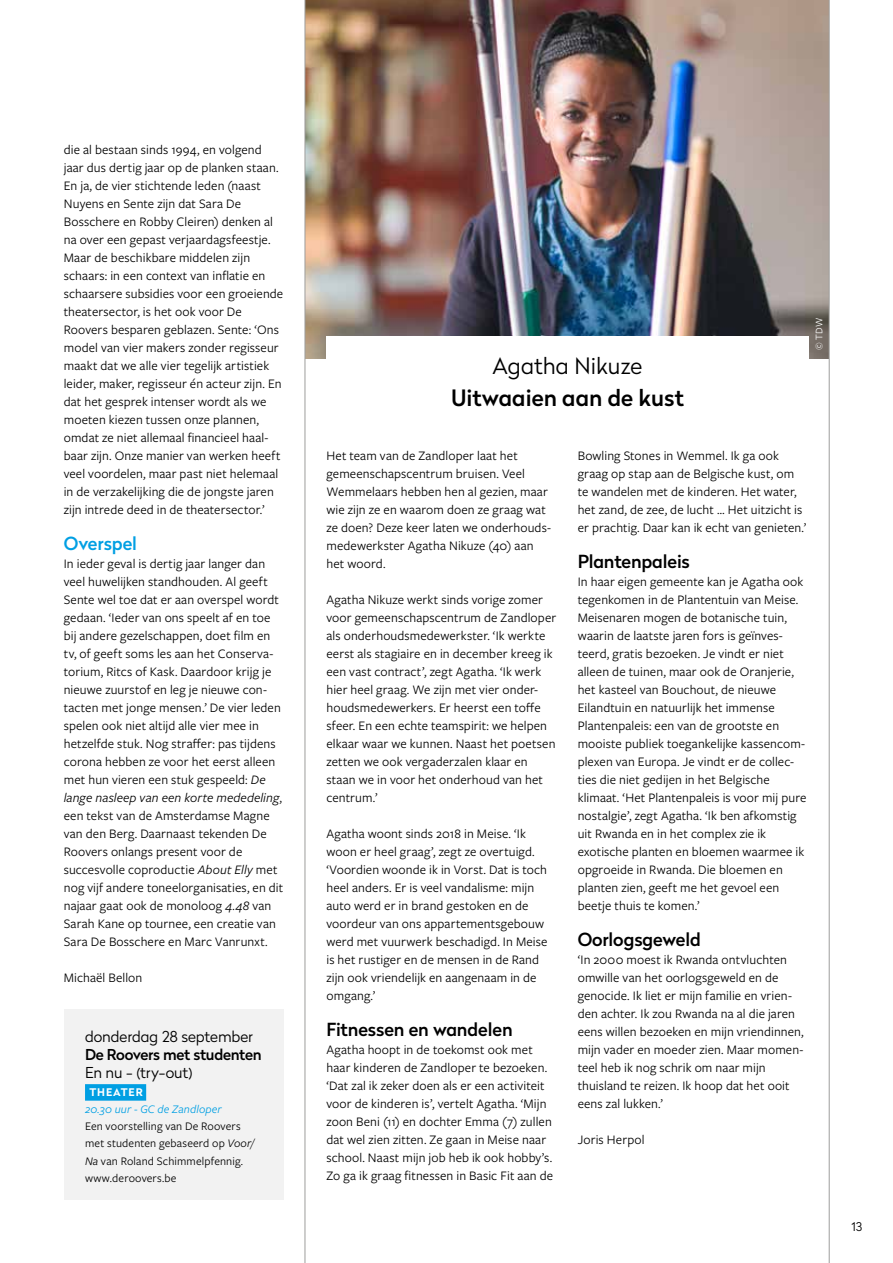
<style>
.page{position:relative;width:893px;height:1263px;background:#fff}
.page>*{position:absolute;margin:0;border:0;box-sizing:border-box;transform-origin:0 0}
.t1{font:500 22.5px "Radikal";color:#000}
.t2{font:300 22.5px "Radikal";color:#000}
.t3{font:500 18px "Radikal";letter-spacing:-.005em;color:#000}
.t4{font:500 18px "Radikal";letter-spacing:-.005em;color:#009fe3}
.t5{font:300 15px "Radikal";letter-spacing:-.005em;color:#000}
.t6{font:500 15px "Radikal";letter-spacing:-.02em;color:#000}
.t7{font:13.5px/18px "Freight Sans Pro";letter-spacing:.01em;color:#000}
.t8{font:12px/17.2px "Freight Sans Pro";letter-spacing:.01em;color:#000}
.t9{font:italic 12px "Freight Sans Pro";letter-spacing:.01em;color:#009fe3}
.t10{font:300 12px "Radikal";color:#000}
.t11{font:700 10.5px "Radikal";letter-spacing:.08em;color:#fff}
.t12{font:10.5px "Freight Sans Pro";color:#fff}
.s1{font-style:italic}
</style>
<div class="page">
<img style="left:306px;top:0;width:523px;height:359px">
<div style="left:326px;top:336px;width:482px;height:86px;background:#fff"></div>
<hr style="left:829px;top:0;width:1px;height:1263px;background:#9d9d9c">
<hr style="left:305px;top:0;width:1px;height:1263px;background:#9d9d9c">
<div style="left:64px;top:1009px;width:219px;height:190px;background:#f2f2f2"></div>
<div style="left:85px;top:1084px;width:61px;height:17px;background:#009fe3"></div>
<p class="t7" style="left:64px;top:140px;width:221px">die al bestaan sinds 1994, en volgend jaar dus dertig jaar op de planken staan.<br>En ja, de vier stichtende leden (naast Nuyens en Sente zijn dat Sara De Bosschere en Robby Cleiren) denken al na over een gepast verjaardagsfeestje.<br>Maar de beschikbare middelen zijn schaars: in een context van inflatie en schaarsere subsidies voor een groeiende theatersector, is het ook voor De Roovers besparen geblazen. Sente: ‘Ons model van vier makers zonder regisseur maakt dat we alle vier tegelijk artistiek leider, maker, regisseur én acteur zijn. En dat het gesprek intenser wordt als we moeten kiezen tussen onze plannen, omdat ze niet allemaal financieel haal&shy;baar zijn. Onze manier van werken heeft veel voordelen, maar past niet helemaal in de verzakelijking die de jongste jaren zijn intrede deed in de theatersector.’</p>
<h2 class="t4" style="left:64px;top:530px;width:75px">Overspel</h2>
<p class="t7" style="left:64px;top:554px;width:221px">In ieder geval is dertig jaar langer dan veel huwelijken standhouden. Al geeft Sente wel toe dat er aan overspel wordt gedaan. ‘Ieder van ons speelt af en toe bij andere gezelschappen, doet film en tv, of geeft soms les aan het Conserva&shy;torium, Ritcs of Kask. Daardoor krijg je nieuwe zuurstof en leg je nieuwe con&shy;tacten met jonge mensen.’ De vier leden spelen ook niet altijd alle vier mee in hetzelfde stuk. Nog straffer: pas tijdens corona hebben ze voor het eerst alleen met hun vieren een stuk gespeeld: <span class="s1">De lange nasleep van een korte mededeling</span>, een tekst van de Amsterdamse Magne van den Berg. Daarnaast tekenden De Roovers onlangs present voor de succesvolle coproductie <span class="s1">About Elly</span> met nog vijf andere toneelorganisaties, en dit najaar gaat ook de monoloog <span class="s1">4.48</span> van Sarah Kane op tournee, een creatie van Sara De Bosschere en Marc Vanrunxt.</p>
<p class="t7" style="left:64px;top:968px;width:80px">Michaël Bellon</p>
<p class="t5" style="left:85px;top:1026px;width:169px">donderdag 28 september</p>
<p class="t6" style="left:85px;top:1043px;width:178px">De Roovers met studenten</p>
<p class="t5" style="left:85px;top:1062px;width:109px">En nu - (try-out)</p>
<p class="t11" style="left:90px;top:1084px;width:55px">THEATER</p>
<p class="t9" style="left:85px;top:1101px;width:138px">20.30 uur - GC de Zandloper</p>
<p class="t8" style="left:85px;top:1117px;width:170px">Een voorstelling van De Roovers met studenten gebaseerd op <span class="s1">Voor/<br>Na</span> van Roland Schimmelpfennig. www.deroovers.be</p>
<h1 class="t2" style="left:493px;top:350px;width:151px">Agatha Nikuze</h1>
<h1 class="t1" style="left:451px;top:381px;width:234px">Uitwaaien aan de kust</h1>
<p class="t12" style="left:812px;top:350px;width:33px;rotate:-90deg">© TDW</p>
<p class="t7" style="left:326px;top:446px;width:226px">Het team van de Zandloper laat het gemeenschapscentrum bruisen. Veel<br>Wemmelaars hebben hen al gezien, maar wie zijn ze en waarom doen ze graag wat ze doen? Deze keer laten we onderhouds&shy;medewerkster Agatha Nikuze (40) aan het woord.</p>
<p class="t7" style="left:326px;top:590px;width:231px">Agatha Nikuze werkt sinds vorige zomer voor gemeenschapscentrum de Zandloper als onderhoudsmedewerkster. ‘Ik werkte eerst als stagiaire en in december kreeg ik een vast contract’, zegt Agatha. ‘Ik werk hier heel graag. We zijn met vier onder&shy;houdsmedewerkers. Er heerst een toffe sfeer. En een echte teamspirit: we helpen elkaar waar we kunnen. Naast het poetsen zetten we ook vergaderzalen klaar en staan we in voor het onderhoud van het centrum.’</p>
<p class="t7" style="left:326px;top:824px;width:223px">Agatha woont sinds 2018 in Meise. ‘Ik woon er heel graag’, zegt ze overtuigd. ‘Voordien woonde ik in Vorst. Dat is toch heel anders. Er is veel vandalisme: mijn auto werd er in brand gestoken en de voordeur van ons appartementsgebouw werd met vuurwerk beschadigd. In Meise is het rustiger en de mensen in de Rand zijn ook vriendelijk en aangenaam in de omgang.’</p>
<h2 class="t3" style="left:326px;top:1016px;width:188px">Fitnessen en wandelen</h2>
<p class="t7" style="left:326px;top:1040px;width:228px">Agatha hoopt in de toekomst ook met haar kinderen de Zandloper te bezoeken. ‘Dat zal ik zeker doen als er een activiteit voor de kinderen is’, vertelt Agatha. ‘Mijn zoon Beni (11) en dochter Emma (7) zullen dat wel zien zitten. Ze gaan in Meise naar school. Naast mijn job heb ik ook hobby’s.<br>Zo ga ik graag fitnessen in Basic Fit aan de</p>
<p class="t7" style="left:578px;top:446px;width:230px">Bowling Stones in Wemmel. Ik ga ook graag op stap aan de Belgische kust, om te wandelen met de kinderen. Het water, het zand, de zee, de lucht … Het uitzicht is er prachtig. Daar kan ik echt van genieten.’</p>
<h2 class="t3" style="left:578px;top:548px;width:114px">Plantenpaleis</h2>
<p class="t7" style="left:578px;top:572px;width:230px">In haar eigen gemeente kan je Agatha ook tegenkomen in de Plantentuin van Meise.<br>Meisenaren mogen de botanische tuin, waarin de laatste jaren fors is geïnves&shy;teerd, gratis bezoeken. Je vindt er niet alleen de tuinen, maar ook de Oranjerie, het kasteel van Bouchout, de nieuwe Eilandtuin en natuurlijk het immense Plantenpaleis: een van de grootste en mooiste publiek toegankelijke kassencom&shy;plexen van Europa. Je vindt er de collec&shy;ties die niet gedijen in het Belgische klimaat. ‘Het Plantenpaleis is voor mij pure nostalgie’, zegt Agatha. ‘Ik ben afkomstig uit Rwanda en in het complex zie ik exotische planten en bloemen waarmee ik opgroeide in Rwanda. Die bloemen en planten zien, geeft me het gevoel een beetje thuis te komen.’</p>
<h2 class="t3" style="left:578px;top:926px;width:125px">Oorlogsgeweld</h2>
<p class="t7" style="left:578px;top:950px;width:228px">‘In 2000 moest ik Rwanda ontvluchten omwille van het oorlogsgeweld en de genocide. Ik liet er mijn familie en vrien&shy;den achter. Ik zou Rwanda na al die jaren eens willen bezoeken en mijn vriendinnen, mijn vader en moeder zien. Maar momen&shy;teel heb ik nog schrik om naar mijn thuisland te reizen. Ik hoop dat het ooit eens zal lukken.’</p>
<p class="t7" style="left:578px;top:1130px;width:68px">Joris Herpol</p>
<p class="t10" style="left:851px;top:1218px;width:12px">13</p>
</div>
